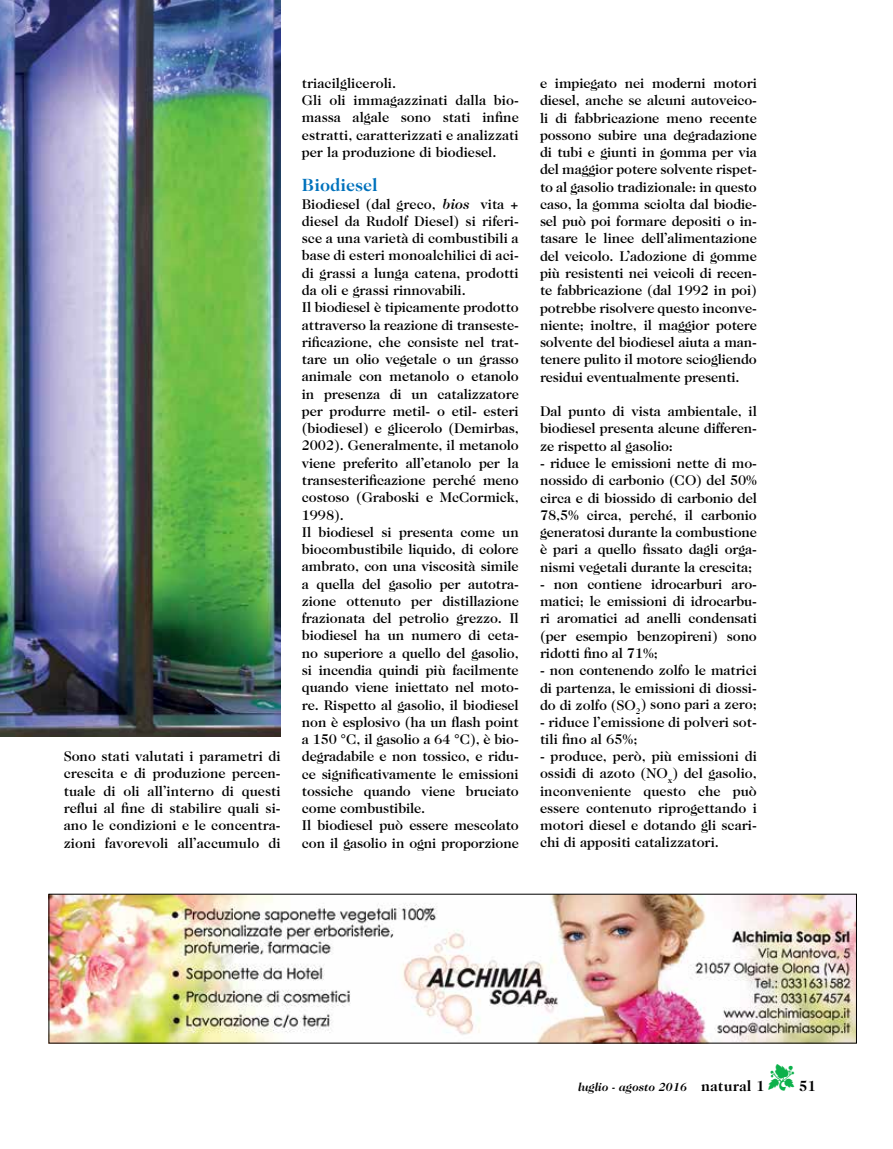
<style>
.page{position:relative;width:893px;height:1149px;background:#fff}
.page>*{position:absolute;margin:0;border:0;box-sizing:border-box;transform-origin:0 0}
.t1{font:700 18px "Caslon 224 IT Cby BT";color:#0072bc}
.t2{font:700 15px "Caslon 224 IT Cby BT";color:#000}
.t3{font:500 14.25px/17.2px "Caslon Two Twenty Four";letter-spacing:-.01em;color:#000;text-align:justify}
.t4{font:italic 700 12px "Caslon 224 IT Cby BT";color:#000}
.s1{font-style:italic}
.s2{color:#0db14b}
.s3{font-style:normal;font-size:15px}
</style>
<div class="page">
<img style="left:0;top:0;width:281px;height:736px">
<img style="left:51px;top:895px;width:804px;height:146px">
<p class="t3" style="left:64px;top:747px;width:218px">Sono stati valutati i parametri di crescita e di produzione percen&shy;tuale di oli all’interno di questi reflui al fine di stabilire quali si&shy;ano le condizioni e le concentra&shy;zioni favorevoli all’accumulo di</p>
<p class="t3" style="left:302px;top:74px;width:218px;text-align:left">triacilgliceroli.<br>Gli oli immagazzinati dalla bio&shy;massa algale sono stati infine estratti, caratterizzati e analizzati per la produzione di biodiesel.</p>
<p class="t1" style="left:302px;top:174px;width:77px">Biodiesel</p>
<p class="t3" style="left:302px;top:195px;width:218px;text-align:left">Biodiesel (dal greco, <span class="s1">bios</span> vita + diesel da Rudolf Diesel) si riferi&shy;sce a una varietà di combustibili a base di esteri monoalchilici di aci&shy;di grassi a lunga catena, prodotti da oli e grassi rinnovabili.<br>Il biodiesel è tipicamente prodotto attraverso la reazione di transeste&shy;rificazione, che consiste nel trat&shy;tare un olio vegetale o un grasso animale con metanolo o etanolo in presenza di un catalizzatore per produrre metil- o etil- esteri (biodiesel) e glicerolo (Demirbas,<br>2002). Generalmente, il metanolo viene preferito all’etanolo per la transesterificazione perché meno costoso (Graboski e McCormick,<br>1998).<br>Il biodiesel si presenta come un biocombustibile liquido, di colore ambrato, con una viscosità simile a quella del gasolio per autotra&shy;zione ottenuto per distillazione frazionata del petrolio grezzo. Il biodiesel ha un numero di ceta&shy;no superiore a quello del gasolio, si incendia quindi più facilmente quando viene iniettato nel moto&shy;re. Rispetto al gasolio, il biodiesel non è esplosivo (ha un flash point a 150 °C, il gasolio a 64 °C), è bio&shy;degradabile e non tossico, e ridu&shy;ce significativamente le emissioni tossiche quando viene bruciato come combustibile.<br>Il biodiesel può essere mescolato con il gasolio in ogni proporzione</p>
<p class="t3" style="left:540px;top:74px;width:218px">e impiegato nei moderni motori diesel, anche se alcuni autoveico&shy;li di fabbricazione meno recente possono subire una degradazione di tubi e giunti in gomma per via del maggior potere solvente rispet&shy;to al gasolio tradizionale: in questo caso, la gomma sciolta dal biodie&shy;sel può poi formare depositi o in&shy;tasare le linee dell’alimentazione del veicolo. L’adozione di gomme più resistenti nei veicoli di recen&shy;te fabbricazione (dal 1992 in poi) potrebbe risolvere questo inconve&shy;niente; inoltre, il maggior potere solvente del biodiesel aiuta a man&shy;tenere pulito il motore sciogliendo residui eventualmente presenti.</p>
<p class="t3" style="left:540px;top:402px;width:218px">Dal punto di vista ambientale, il biodiesel presenta alcune differen&shy;ze rispetto al gasolio:</p>
<p class="t3" style="left:540px;top:454px;width:218px">- riduce le emissioni nette di mo&shy;nossido di carbonio (CO) del 50% circa e di biossido di carbonio del 78,5% circa, perché, il carbonio generatosi durante la combustione è pari a quello fissato dagli orga&shy;nismi vegetali durante la crescita;</p>
<p class="t3" style="left:540px;top:575px;width:218px">- non contiene idrocarburi aro&shy;matici; le emissioni di idrocarbu&shy;ri aromatici ad anelli condensati (per esempio benzopireni) sono ridotti fino al 71%;</p>
<p class="t3" style="left:540px;top:661px;width:218px">- non contenendo zolfo le matrici di partenza, le emissioni di diossi&shy;do di zolfo (SO<sub>2</sub>) sono pari a zero;</p>
<p class="t3" style="left:540px;top:712px;width:218px">- riduce l’emissione di polveri sot&shy;tili fino al 65%;</p>
<p class="t3" style="left:540px;top:747px;width:218px">- produce, però, più emissioni di ossidi di azoto (NO<sub>x</sub>) del gasolio, inconveniente questo che può essere contenuto riprogettando i motori diesel e dotando gli scari&shy;chi di appositi catalizzatori.</p>
<p class="t2" style="left:768px;top:1076px;width:49px"><span class="s2">▼</span> 51</p>
<p class="t4" style="left:578px;top:1079px;width:188px">luglio - agosto 2016 <span class="s3">natural 1</span></p>
</div>
